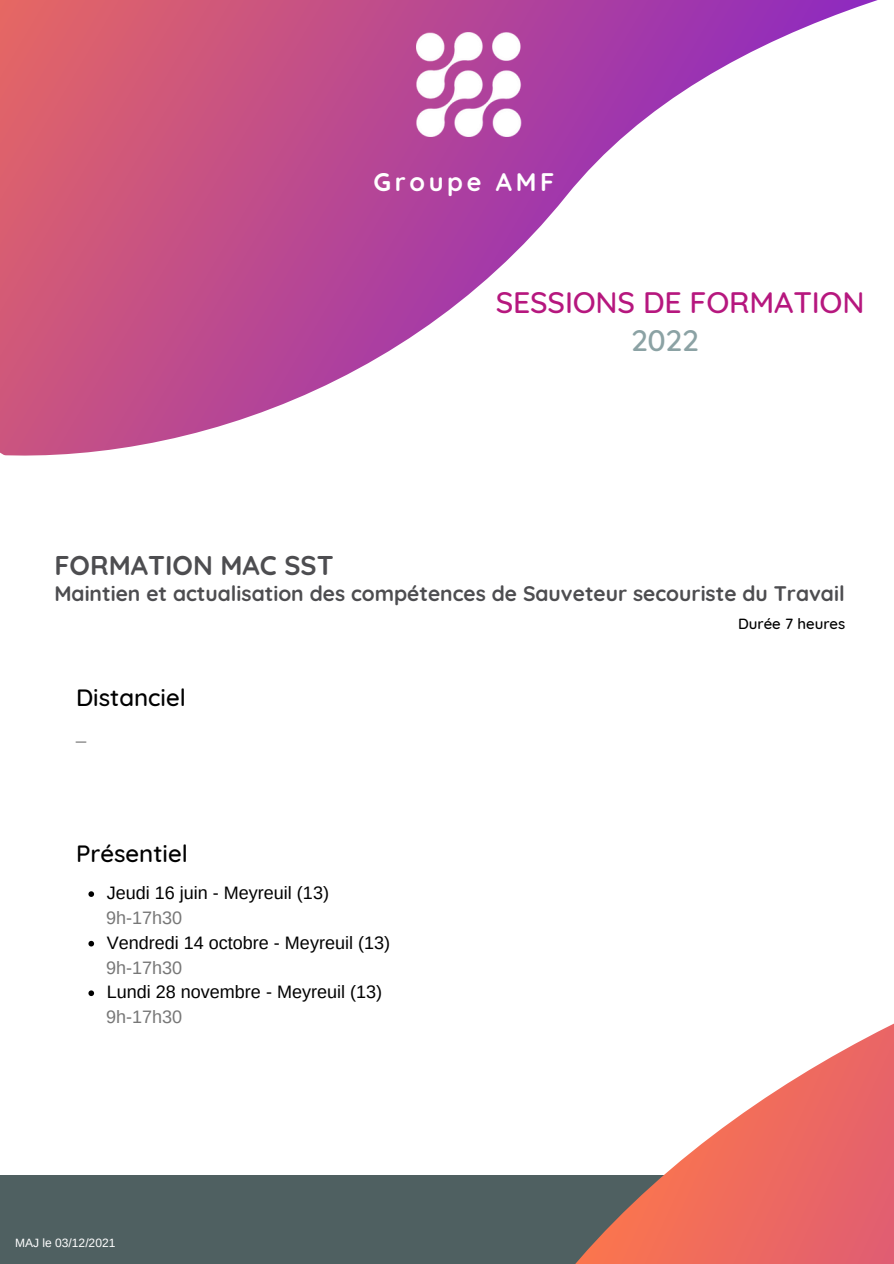
<style>
.page{position:relative;width:894px;height:1264px;background:#fff}
.page>*{position:absolute;margin:0;border:0;box-sizing:border-box;transform-origin:0 0}
.t1{font:500 30.15px "Quicksand";letter-spacing:-.005em;color:#b6177e}
.t2{font:500 30.15px "Quicksand";color:#8ba2a4}
.t3{font:700 27px "Quicksand";color:#4d4d50}
.t4{font:700 25.35px "Quicksand";letter-spacing:.145em;color:#fff}
.t5{font:500 24px "Quicksand";color:#000}
.t6{font:700 21px "Quicksand";color:#4d4d50}
.t7{font:18px "Arimo";color:#000}
.t8{font:18px "Arimo";color:#777}
.t9{font:500 15px "Quicksand";color:#000}
.t10{font:12px "Arimo";color:#fff}
</style>
<div class="page">
<svg style="left:0;top:0;width:878px;height:456px"></svg>
<div style="left:0;top:1175px;width:893px;height:88px;background:#4f6061"></div>
<img style="left:416px;top:33px;width:105px;height:103px">
<svg style="left:576px;top:1024px;width:317px;height:239px"></svg>
<svg style="left:88px;top:891px;width:6px;height:5px"></svg>
<svg style="left:88px;top:940px;width:6px;height:6px"></svg>
<svg style="left:88px;top:990px;width:6px;height:6px"></svg>
<p class="t4" style="left:373px;top:165px;width:182px">Groupe AMF</p>
<p class="t1" style="left:496px;top:283px;width:370px">SESSIONS DE FORMATION</p>
<p class="t2" style="left:631px;top:321px;width:69px">2022</p>
<p class="t3" style="left:54px;top:548px;width:281px">FORMATION MAC SST</p>
<p class="t6" style="left:54px;top:580px;width:791px">Maintien et actualisation des compétences de Sauveteur secouriste du Travail</p>
<p class="t9" style="left:737px;top:613px;width:109px">Durée 7 heures</p>
<p class="t5" style="left:76px;top:682px;width:111px">Distanciel</p>
<p class="t8" style="left:76px;top:723px;width:12px">_</p>
<p class="t5" style="left:76px;top:838px;width:113px">Présentiel</p>
<p class="t7" style="left:107px;top:882px;width:224px">Jeudi 16 juin - Meyreuil (13)</p>
<p class="t7" style="left:107px;top:932px;width:285px">Vendredi 14 octobre - Meyreuil (13)</p>
<p class="t7" style="left:107px;top:982px;width:277px">Lundi 28 novembre - Meyreuil (13)</p>
<p class="t8" style="left:106px;top:907px;width:78px">9h-17h30</p>
<p class="t8" style="left:106px;top:957px;width:78px">9h-17h30</p>
<p class="t8" style="left:106px;top:1006px;width:78px">9h-17h30</p>
<p class="t10" style="left:15px;top:1235px;width:102px">MAJ le 03/12/2021</p>
</div>
